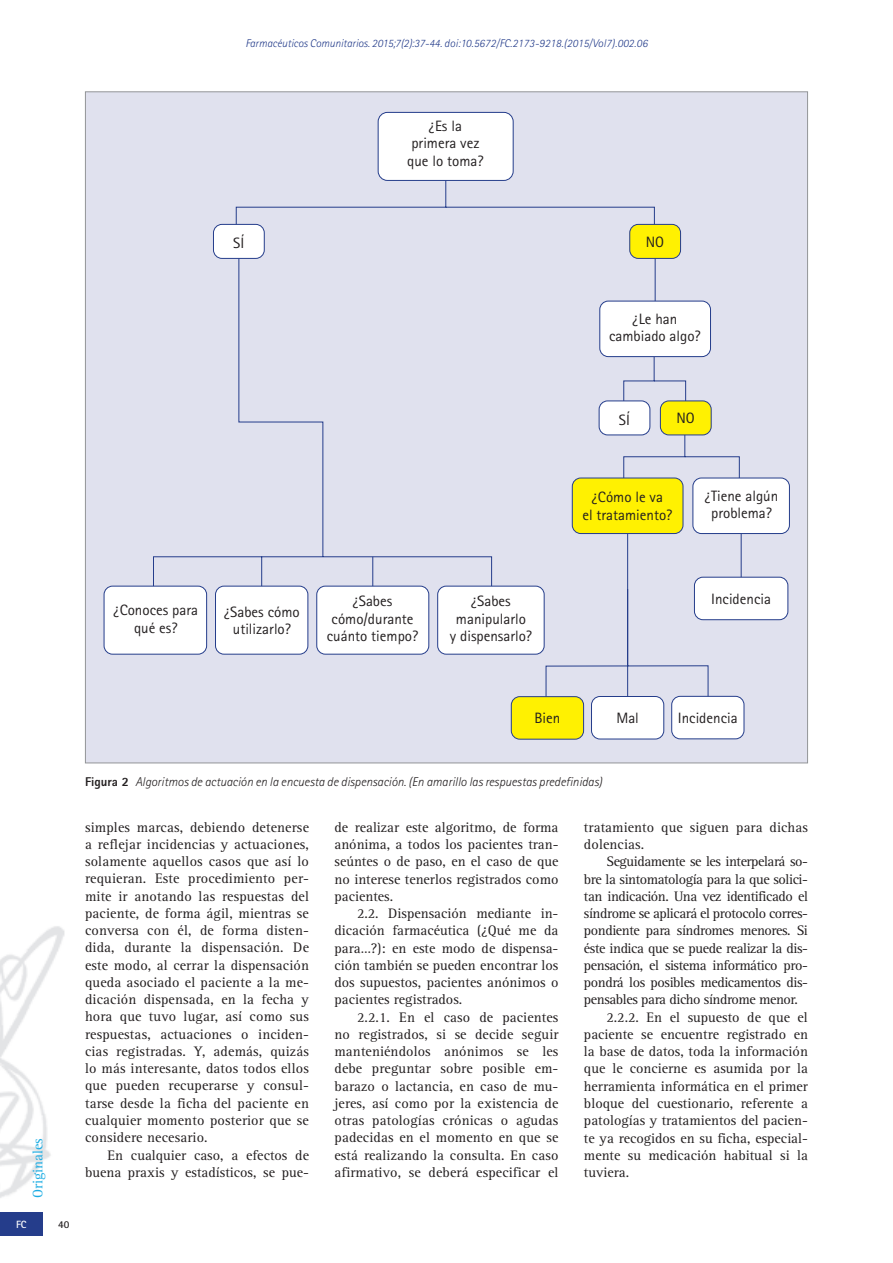
<style>
.page{position:relative;width:893px;height:1263px;background:#fff}
.page>*{position:absolute;margin:0;border:0;box-sizing:border-box;transform-origin:0 0}
.t1{font:15px/17.5px "Rotis Sans Serif";color:#231f20;text-align:center}
.t2{font:14.25px/17.2px "Rotis Serif";color:#231f20;text-align:justify}
.t3{font:14.25px "Rotis Serif";letter-spacing:-.03em;color:#231f20}
.t4{font:14.25px "Rotis Serif";color:#1bace3}
.t5{font:italic 300 12.75px "Rotis Sans Serif";color:#231f20}
.t6{font:italic 300 11.25px "Rotis Sans Serif";color:#253d8b}
.t7{font:700 10.5px "Rotis Sans Serif";color:#fff}
.t8{font:700 10.5px "Rotis Sans Serif";color:#231f20}
.s1{font-weight:800;font-style:normal}
</style>
<div class="page">
<div style="left:0;top:1212px;width:43px;height:23px;background:#253d8b"></div>
<img style="left:0;top:926px;width:65px;height:272px">
<div style="left:85px;top:91px;width:723px;height:672px;background:#e0e1ee;border:1px solid #939598"></div>
<svg style="left:153px;top:175px;width:589px;height:557px"></svg>
<div style="left:378px;top:112px;width:135px;height:68px;background:#fff;border-radius:9px"></div>
<div style="left:378px;top:112px;width:136px;height:69px;border:1px solid #253d8b;border-radius:9px"></div>
<div style="left:600px;top:301px;width:110px;height:56px;background:#fff;border-radius:9px"></div>
<div style="left:599px;top:301px;width:112px;height:56px;border:1px solid #253d8b;border-radius:9px"></div>
<div style="left:572px;top:478px;width:111px;height:55px;background:#fff101;border-radius:9px"></div>
<div style="left:572px;top:478px;width:111px;height:56px;border:1px solid #253d8b;border-radius:9px"></div>
<div style="left:511px;top:697px;width:73px;height:42px;background:#fff101;border-radius:9px"></div>
<div style="left:511px;top:696px;width:73px;height:43px;border:1px solid #253d8b;border-radius:9px"></div>
<div style="left:591px;top:696px;width:73px;height:43px;background:#fff;border-radius:9px"></div>
<div style="left:591px;top:696px;width:73px;height:43px;border:1px solid #253d8b;border-radius:9px"></div>
<div style="left:672px;top:696px;width:72px;height:43px;background:#fff;border-radius:9px"></div>
<div style="left:671px;top:696px;width:73px;height:43px;border:1px solid #253d8b;border-radius:9px"></div>
<div style="left:693px;top:478px;width:96px;height:55px;background:#fff;border-radius:9px"></div>
<div style="left:692px;top:478px;width:98px;height:56px;border:1px solid #253d8b;border-radius:9px"></div>
<div style="left:599px;top:401px;width:51px;height:34px;background:#fff;border-radius:9px"></div>
<div style="left:599px;top:401px;width:51px;height:34px;border:1px solid #253d8b;border-radius:9px"></div>
<div style="left:213px;top:224px;width:51px;height:34px;background:#fff;border-radius:9px"></div>
<div style="left:213px;top:224px;width:52px;height:35px;border:1px solid #253d8b;border-radius:9px"></div>
<div style="left:660px;top:401px;width:51px;height:34px;background:#fff101;border-radius:9px"></div>
<div style="left:660px;top:401px;width:52px;height:34px;border:1px solid #253d8b;border-radius:9px"></div>
<div style="left:630px;top:224px;width:50px;height:34px;background:#fff101;border-radius:9px"></div>
<div style="left:629px;top:224px;width:52px;height:35px;border:1px solid #253d8b;border-radius:9px"></div>
<div style="left:694px;top:577px;width:94px;height:43px;background:#fff;border-radius:9px"></div>
<div style="left:694px;top:577px;width:94px;height:43px;border:1px solid #253d8b;border-radius:9px"></div>
<hr style="left:372px;top:557px;width:1px;height:76px;background:#253d8b">
<div style="left:104px;top:586px;width:103px;height:68px;background:#fff;border-radius:9px"></div>
<div style="left:104px;top:586px;width:103px;height:68px;border:1px solid #253d8b;border-radius:9px"></div>
<div style="left:215px;top:586px;width:93px;height:68px;background:#fff;border-radius:9px"></div>
<div style="left:215px;top:586px;width:93px;height:68px;border:1px solid #253d8b;border-radius:9px"></div>
<div style="left:438px;top:586px;width:106px;height:68px;background:#fff;border-radius:9px"></div>
<div style="left:437px;top:586px;width:107px;height:68px;border:1px solid #253d8b;border-radius:9px"></div>
<div style="left:317px;top:586px;width:112px;height:68px;background:#fff;border-radius:9px"></div>
<div style="left:316px;top:586px;width:113px;height:68px;border:1px solid #253d8b;border-radius:9px"></div>
<p class="t6" style="left:246px;top:36px;width:403px">Farmacéuticos Comunitarios. 2015;7(2):37-44. doi:10.5672/FC.2173-9218.(2015/Vol7).002.06</p>
<p class="t1" style="left:233px;top:234px;width:13px">SÍ</p>
<p class="t1" style="left:407px;top:117px;width:78px">¿Es la primera vez que lo toma?</p>
<p class="t1" style="left:646px;top:233px;width:20px">NO</p>
<p class="t1" style="left:609px;top:310px;width:93px">¿Le han cambiado algo?</p>
<p class="t1" style="left:619px;top:411px;width:13px">SÍ</p>
<p class="t1" style="left:676px;top:409px;width:20px">NO</p>
<p class="t1" style="left:582px;top:488px;width:91px">¿Cómo le va<br>el tratamiento?</p>
<p class="t1" style="left:705px;top:487px;width:75px">¿Tiene algún problema?</p>
<p class="t1" style="left:114px;top:601px;width:86px">¿Conoces para qué es?</p>
<p class="t1" style="left:224px;top:603px;width:77px">¿Sabes cómo utilizarlo?</p>
<p class="t1" style="left:450px;top:592px;width:84px">¿Sabes manipularlo<br>y dispensarlo?</p>
<p class="t1" style="left:327px;top:592px;width:93px">¿Sabes cómo/durante cuánto tiempo?</p>
<p class="t1" style="left:711px;top:590px;width:61px">Incidencia</p>
<p class="t1" style="left:534px;top:709px;width:27px">Bien</p>
<p class="t1" style="left:616px;top:709px;width:24px">Mal</p>
<p class="t1" style="left:678px;top:709px;width:61px">Incidencia</p>
<p class="t4" style="left:30px;top:1198px;width:61px;rotate:-90deg">Originales</p>
<p class="t7" style="left:16px;top:1217px;width:12px">FC</p>
<p class="t8" style="left:58px;top:1217px;width:13px">40</p>
<p class="t5" style="left:85px;top:774px;width:519px"><span class="s1">Figura 2</span> Algoritmos de actuación en la encuesta de dispensación. (En amarillo las respuestas predefinidas)</p>
<p class="t2" style="left:85px;top:819px;width:225px">simples marcas, debiendo detenerse a reflejar incidencias y actuaciones, solamente aquellos casos que así lo requieran. Este procedimiento per&shy;mite ir anotando las respuestas del paciente, de forma ágil, mientras se conversa con él, de forma disten&shy;dida, durante la dispensación. De este modo, al cerrar la dispensación queda asociado el paciente a la me&shy;dicación dispensada, en la fecha y hora que tuvo lugar, así como sus respuestas, actuaciones o inciden&shy;cias registradas. Y, además, quizás lo más interesante, datos todos ellos que pueden recuperarse y consul&shy;tarse desde la ficha del paciente en cualquier momento posterior que se considere necesario.</p>
<p class="t2" style="left:85px;top:1146px;width:225px;text-align:right">En cualquier caso, a efectos de buena praxis y estadísticos, se pue-</p>
<p class="t2" style="left:334px;top:819px;width:225px">de realizar este algoritmo, de forma anónima, a todos los pacientes tran&shy;seúntes o de paso, en el caso de que no interese tenerlos registrados como pacientes.</p>
<p class="t2" style="left:334px;top:905px;width:225px;text-indent:23px">2.2. Dispensación mediante in&shy;dicación farmacéutica (¿Qué me da para…?): en este modo de dispensa&shy;ción también se pueden encontrar los dos supuestos, pacientes anónimos o pacientes registrados.</p>
<p class="t2" style="left:334px;top:1009px;width:225px;text-indent:23px">2.2.1. En el caso de pacientes no registrados, si se decide seguir manteniéndolos anónimos se les debe preguntar sobre posible em&shy;barazo o lactancia, en caso de mu&shy;jeres, así como por la existencia de otras patologías crónicas o agudas padecidas en el momento en que se está realizando la consulta. En caso afirmativo, se deberá especificar el</p>
<p class="t2" style="left:584px;top:819px;width:225px">tratamiento que siguen para dichas dolencias.</p>
<p class="t3" style="left:606px;top:853px;width:203px">Seguidamente se les interpelará so-</p>
<p class="t3" style="left:584px;top:871px;width:225px">bre la sintomatología para la que solici-</p>
<p class="t3" style="left:584px;top:888px;width:225px">tan indicación. Una vez identificado el</p>
<p class="t3" style="left:584px;top:905px;width:225px">síndrome se aplicará el protocolo corres-</p>
<p class="t3" style="left:584px;top:922px;width:225px">pondiente para síndromes menores. Si</p>
<p class="t3" style="left:584px;top:940px;width:225px">éste indica que se puede realizar la dis-</p>
<p class="t3" style="left:584px;top:957px;width:225px">pensación, el sistema informático pro-</p>
<p class="t3" style="left:584px;top:974px;width:225px">pondrá los posibles medicamentos dis-</p>
<p class="t3" style="left:584px;top:991px;width:216px">pensables para dicho síndrome menor.</p>
<p class="t2" style="left:606px;top:1009px;width:203px">2.2.2. En el supuesto de que el</p>
<p class="t2" style="left:584px;top:1026px;width:225px">paciente se encuentre registrado en</p>
<p class="t2" style="left:584px;top:1043px;width:225px">la base de datos, toda la información</p>
<p class="t2" style="left:584px;top:1060px;width:225px">que le concierne es asumida por la</p>
<p class="t2" style="left:584px;top:1078px;width:225px">herramienta informática en el primer</p>
<p class="t2" style="left:584px;top:1095px;width:225px">bloque del cuestionario, referente a</p>
<p class="t2" style="left:584px;top:1112px;width:225px">patologías y tratamientos del pacien-</p>
<p class="t2" style="left:584px;top:1129px;width:225px">te ya recogidos en su ficha, especial-</p>
<p class="t2" style="left:584px;top:1147px;width:225px">mente su medicación habitual si la</p>
<p class="t2" style="left:584px;top:1164px;width:47px">tuviera.</p>
</div>
